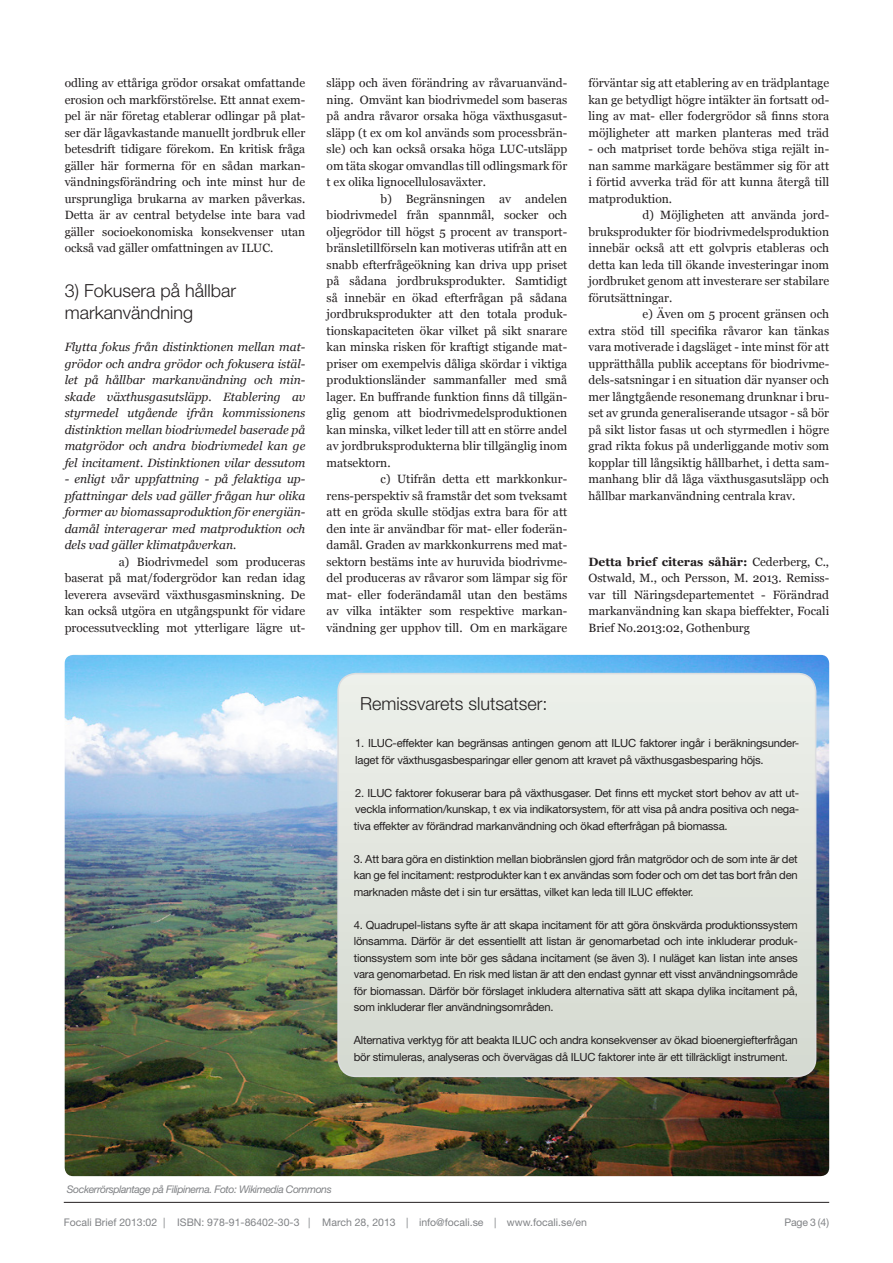
<style>
.page{position:relative;width:893px;height:1263px;background:#fff}
.page>*{position:absolute;margin:0;border:0;box-sizing:border-box;transform-origin:0 0}
.t1{font:300 18px/21.6px "Helvetica Neue LT Std";color:#231f20}
.t2{font:12px/16.5px "Georgia";color:#231f20;text-align:justify}
.t3{font:italic 12px/16.5px "Georgia";color:#231f20;text-align:justify}
.About_box{font:11.25px/16.5px "Helvetica Neue LT Std";letter-spacing:-.02em;color:#231f20;text-align:justify}
.About_box-2{font:10.5px "Helvetica Neue LT Std";color:#808285}
.photo{font:italic 10.5px "Helvetica Neue LT Std";letter-spacing:-.04em;color:#808285}
.s1{font-weight:700}
</style>
<div class="page">
<hr style="left:64px;top:1202px;width:765px;height:1px;background:#231f20">
<img style="left:65px;top:655px;width:764px;height:521px">
<svg style="left:338px;top:674px;width:478px;height:402px;background:#e0e4dd"></svg>
<div style="left:337px;top:673px;width:479px;height:404px;border:2px solid #dcdddf;border-radius:18px"></div>
<p class="t2" style="left:65px;top:75px;width:242px">odling av ettåriga grödor orsakat omfattande erosion och markförstörelse. Ett annat exem&shy;pel är när företag etablerar odlingar på plat&shy;ser där lågavkastande manuellt jordbruk eller betesdrift tidigare förekom. En kritisk fråga gäller här formerna för en sådan markan&shy;vändningsförändring och inte minst hur de ursprungliga brukarna av marken påverkas.<br>Detta är av central betydelse inte bara vad gäller socioekonomiska konsekvenser utan också vad gäller omfattningen av ILUC.</p>
<p class="t1" style="left:65px;top:279px;width:173px">3) Fokusera på hållbar markanvändning</p>
<p class="t3" style="left:65px;top:339px;width:242px">Flytta fokus från distinktionen mellan mat&shy;grödor och andra grödor och fokusera istäl&shy;let på hållbar markanvändning och min&shy;skade växthusgasutsläpp. Etablering av styrmedel utgående ifrån kommissionens distinktion mellan biodrivmedel baserade på matgrödor och andra biodrivmedel kan ge fel incitament. Distinktionen vilar dessutom</p>
<p class="t3" style="left:65px;top:471px;width:242px">- enligt vår uppfattning - på felaktiga up&shy;pfattningar dels vad gäller frågan hur olika former av biomassaproduktion för energiän&shy;damål interagerar med matproduktion och dels vad gäller klimatpåverkan.</p>
<p class="t2" style="left:65px;top:553px;width:242px;text-indent:54px">a) Biodrivmedel som produceras baserat på mat/fodergrödor kan redan idag leverera avsevärd växthusgasminskning. De kan också utgöra en utgångspunkt för vidare processutveckling mot ytterligare lägre ut-</p>
<p class="t2" style="left:327px;top:75px;width:242px">släpp och även förändring av råvaruanvänd&shy;ning. Omvänt kan biodrivmedel som baseras på andra råvaror orsaka höga växthusgasut&shy;släpp (t ex om kol används som processbrän&shy;sle) och kan också orsaka höga LUC-utsläpp om täta skogar omvandlas till odlingsmark för t ex olika lignocellulosaväxter.</p>
<p class="t2" style="left:327px;top:190px;width:242px;text-indent:54px">b) Begränsningen av andelen biodrivmedel från spannmål, socker och oljegrödor till högst 5 procent av transport&shy;bränsletillförseln kan motiveras utifrån att en snabb efterfrågeökning kan driva upp priset på sådana jordbruksprodukter. Samtidigt så innebär en ökad efterfrågan på sådana jordbruksprodukter att den totala produk&shy;tionskapaciteten ökar vilket på sikt snarare kan minska risken för kraftigt stigande mat&shy;priser om exempelvis dåliga skördar i viktiga produktionsländer sammanfaller med små lager. En buffrande funktion finns då tillgän&shy;glig genom att biodrivmedelsproduktionen kan minska, vilket leder till att en större andel av jordbruksprodukterna blir tillgänglig inom matsektorn.</p>
<p class="t2" style="left:327px;top:471px;width:242px;text-indent:54px">c) Utifrån detta ett markkonkur&shy;rens-perspektiv så framstår det som tveksamt att en gröda skulle stödjas extra bara för att den inte är användbar för mat- eller foderän&shy;damål. Graden av markkonkurrens med mat&shy;sektorn bestäms inte av huruvida biodrivme&shy;del produceras av råvaror som lämpar sig för mat- eller foderändamål utan den bestäms av vilka intäkter som respektive markan&shy;vändning ger upphov till. Om en markägare</p>
<p class="t2" style="left:588px;top:75px;width:242px">förväntar sig att etablering av en trädplantage kan ge betydligt högre intäkter än fortsatt od&shy;ling av mat- eller fodergrödor så finns stora möjligheter att marken planteras med träd</p>
<p class="t2" style="left:588px;top:141px;width:242px">- och matpriset torde behöva stiga rejält in&shy;nan samme markägare bestämmer sig för att i förtid avverka träd för att kunna återgå till matproduktion.</p>
<p class="t2" style="left:588px;top:207px;width:242px;text-indent:54px">d) Möjligheten att använda jord&shy;bruksprodukter för biodrivmedelsproduktion innebär också att ett golvpris etableras och detta kan leda till ökande investeringar inom jordbruket genom att investerare ser stabilare förutsättningar.</p>
<p class="t2" style="left:588px;top:306px;width:242px;text-indent:54px">e) Även om 5 procent gränsen och extra stöd till specifika råvaror kan tänkas vara motiverade i dagsläget - inte minst för att upprätthålla publik acceptans för biodrivme&shy;dels-satsningar i en situation där nyanser och mer långtgående resonemang drunknar i bru&shy;set av grunda generaliserande utsagor - så bör på sikt listor fasas ut och styrmedlen i högre grad rikta fokus på underliggande motiv som kopplar till långsiktig hållbarhet, i detta sam&shy;manhang blir då låga växthusgasutsläpp och hållbar markanvändning centrala krav.</p>
<p class="t2" style="left:588px;top:553px;width:242px"><span class="s1">Detta brief citeras såhär:</span> Cederberg, C., Ostwald, M., och Persson, M. 2013. Remiss&shy;var till Näringsdepartementet - Förändrad markanvändning kan skapa bieffekter, Focali Brief No.2013:02, Gothenburg</p>
<p class="t1" style="left:360px;top:692px;width:189px">Remissvarets slutsatser:</p>
<p class="About_box" style="left:355px;top:735px;width:446px">1. ILUC-effekter kan begränsas antingen genom att ILUC faktorer ingår i beräkningsunder&shy;laget för växthusgasbesparingar eller genom att kravet på växthusgasbesparing höjs.</p>
<p class="About_box" style="left:354px;top:784px;width:447px">2. ILUC faktorer fokuserar bara på växthusgaser. Det finns ett mycket stort behov av att ut&shy;veckla information/kunskap, t ex via indikatorsystem, för att visa på andra positiva och nega&shy;tiva effekter av förändrad markanvändning och ökad efterfrågan på biomassa.</p>
<p class="About_box" style="left:354px;top:850px;width:446px">3. Att bara göra en distinktion mellan biobränslen gjord från matgrödor och de som inte är det kan ge fel incitament: restprodukter kan t ex användas som foder och om det tas bort från den marknaden måste det i sin tur ersättas, vilket kan leda till ILUC effekter.</p>
<p class="About_box" style="left:354px;top:916px;width:446px">4. Quadrupel-listans syfte är att skapa incitament för att göra önskvärda produktionssystem lönsamma. Därför är det essentiellt att listan är genomarbetad och inte inkluderar produk&shy;tionssystem som inte bör ges sådana incitament (se även 3). I nuläget kan listan inte anses vara genomarbetad. En risk med listan är att den endast gynnar ett visst användningsområde för biomassan. Därför bör förslaget inkludera alternativa sätt att skapa dylika incitament på, som inkluderar fler användningsområden.</p>
<p class="About_box" style="left:354px;top:1032px;width:445px">Alternativa verktyg för att beakta ILUC och andra konsekvenser av ökad bioenergiefterfrågan bör stimuleras, analyseras och övervägas då ILUC faktorer inte är ett tillräckligt instrument.</p>
<p class="photo" style="left:67px;top:1182px;width:266px">Sockerrörsplantage på Filipinerna. Foto: Wikimedia Commons</p>
<p class="About_box-2" style="left:64px;top:1216px;width:525px">Focali Brief 2013:02 | ISBN: 978-91-86402-30-3 | March 28, 2013 | info@focali.se | www.focali.se/en</p>
<p class="About_box-2" style="left:784px;top:1216px;width:46px">Page 3 (4)</p>
</div>
